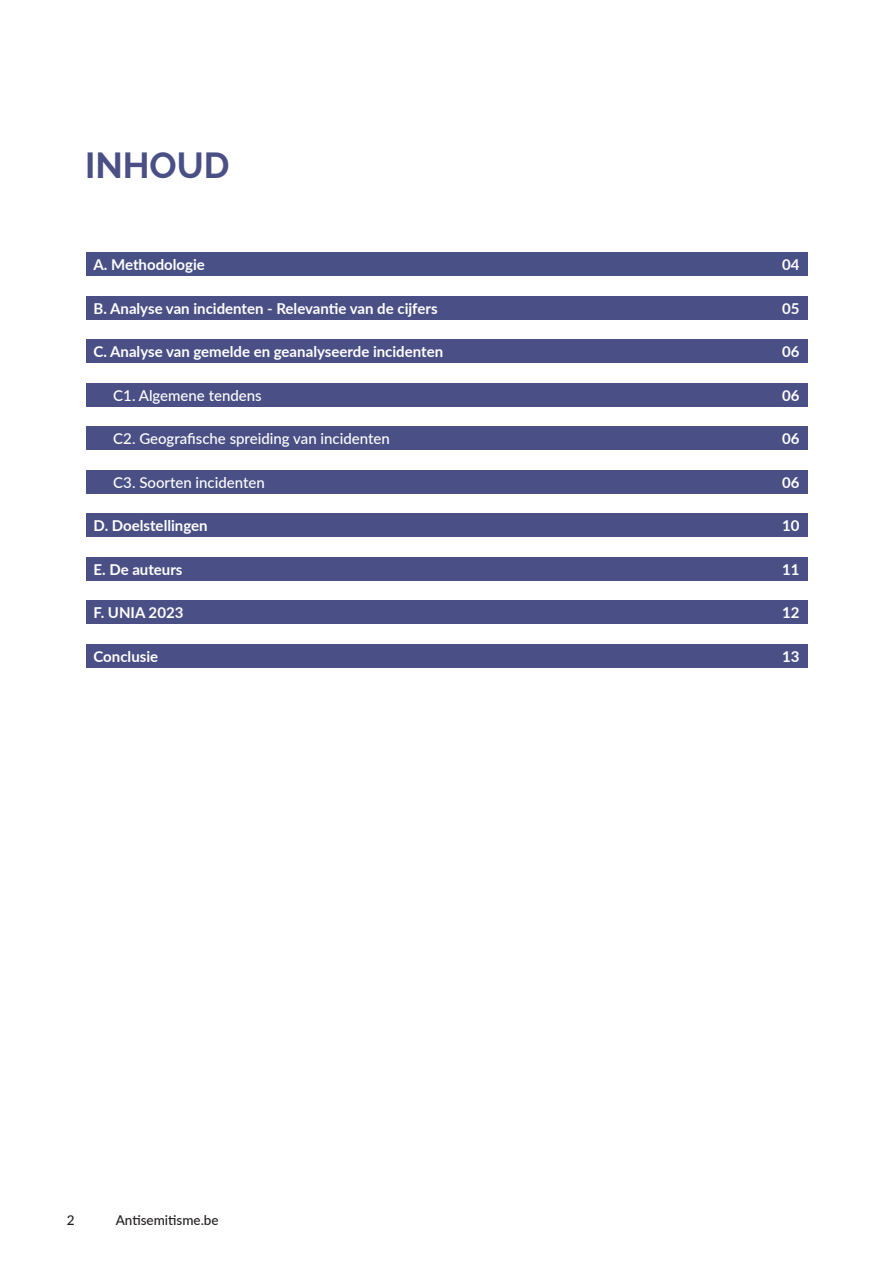
<style>
.page{position:relative;width:893px;height:1263px;background:#fff}
.page>*{position:absolute;margin:0;border:0;box-sizing:border-box;transform-origin:0 0}
.Headline{font:700 36px "Raleway";color:#4a5085}
.t1{font:700 15px "Lato";color:#fff}
.t2{font:500 15px "Lato";color:#fff}
.t3{font:500 13.5px "Lato";color:#231f20}
</style>
<div class="page">
<div style="left:86px;top:253px;width:721px;height:23px;background:#495085"></div>
<div style="left:86px;top:296px;width:721px;height:24px;background:#4a5085"></div>
<div style="left:86px;top:340px;width:721px;height:23px;background:#4a5085"></div>
<div style="left:86px;top:383px;width:721px;height:24px;background:#4a5085"></div>
<div style="left:86px;top:427px;width:721px;height:23px;background:#4a5085"></div>
<div style="left:86px;top:470px;width:721px;height:24px;background:#4a5085"></div>
<div style="left:86px;top:514px;width:721px;height:23px;background:#4a5085"></div>
<div style="left:86px;top:557px;width:721px;height:24px;background:#4a5085"></div>
<div style="left:86px;top:601px;width:721px;height:23px;background:#4a5085"></div>
<div style="left:86px;top:644px;width:721px;height:24px;background:#4a5085"></div>
<p class="Headline" style="left:85px;top:145px;width:146px">INHOUD</p>
<p class="t1" style="left:94px;top:254px;width:113px">A. Methodologie</p>
<p class="t1" style="left:782px;top:254px;width:19px">04</p>
<p class="t1" style="left:94px;top:297px;width:346px">B. Analyse van incidenten - Relevantie van de cijfers</p>
<p class="t1" style="left:782px;top:297px;width:19px">05</p>
<p class="t1" style="left:94px;top:341px;width:351px">C. Analyse van gemelde en geanalyseerde incidenten</p>
<p class="t1" style="left:782px;top:341px;width:19px">06</p>
<p class="t2" style="left:113px;top:384px;width:150px">C1. Algemene tendens</p>
<p class="t1" style="left:782px;top:384px;width:19px">06</p>
<p class="t2" style="left:113px;top:428px;width:278px">C2. Geografische spreiding van incidenten</p>
<p class="t1" style="left:782px;top:428px;width:19px">06</p>
<p class="t2" style="left:113px;top:471px;width:153px">C3. Soorten incidenten</p>
<p class="t1" style="left:782px;top:471px;width:19px">06</p>
<p class="t1" style="left:94px;top:515px;width:116px">D. Doelstellingen</p>
<p class="t1" style="left:782px;top:515px;width:19px">10</p>
<p class="t1" style="left:94px;top:558px;width:91px">E. De auteurs</p>
<p class="t1" style="left:782px;top:558px;width:19px">11</p>
<p class="t1" style="left:94px;top:602px;width:91px">F. UNIA 2023</p>
<p class="t1" style="left:782px;top:602px;width:19px">12</p>
<p class="t1" style="left:94px;top:645px;width:66px">Conclusie</p>
<p class="t1" style="left:782px;top:645px;width:19px">13</p>
<p class="t3" style="left:67px;top:1211px;width:9px">2</p>
<p class="t3" style="left:116px;top:1211px;width:104px">Antisemitisme.be</p>
</div>
